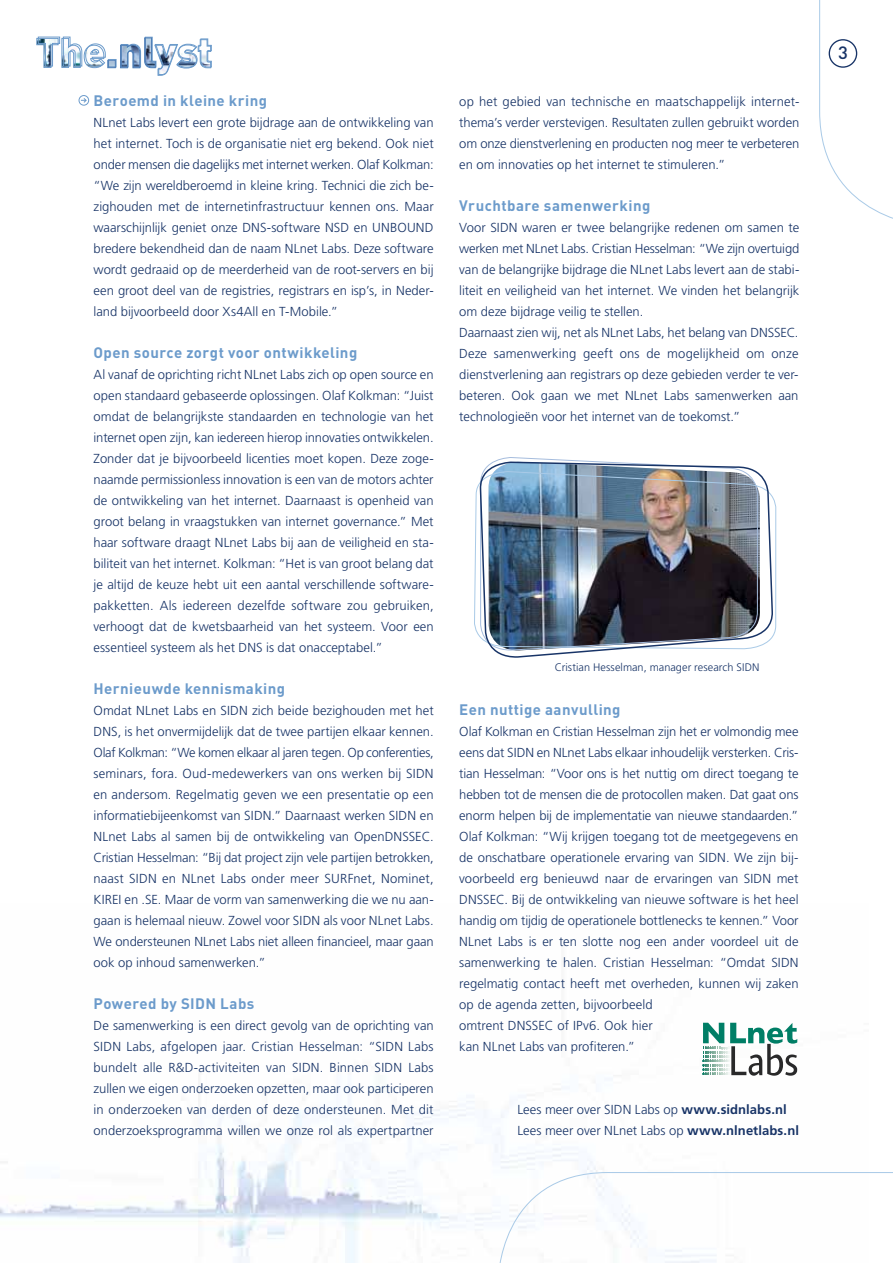
<style>
.page{position:relative;width:893px;height:1263px;background:#fff}
.page>*{position:absolute;margin:0;border:0;box-sizing:border-box;transform-origin:0 0}
.t1{font:500 17.55px "DIN Pro";color:#183467;scale:1.05 1}
.t2{font:700 15px "DIN Pro";letter-spacing:.03em;color:#6c9bcb}
.t3{font:300 13.05px/21px "Frutiger LT Std";letter-spacing:-.005em;color:#183467;text-align:justify}
.t4{font:300 10.95px "Frutiger LT Std";letter-spacing:.005em;color:#183467}
.s1{font-weight:700}
</style>
<div class="page">
<img style="left:0;top:1022px;width:798px;height:241px">
<div style="left:79px;top:95px;width:10px;height:11px;border:1px solid #6c9bcb;border-radius:50%"></div>
<svg style="left:81px;top:97px;width:6px;height:6px"></svg>
<svg style="left:703px;top:1023px;width:94px;height:53px"></svg>
<svg style="left:37px;top:37px;width:175px;height:39px"></svg>
<svg style="left:497px;top:1172px;width:396px;height:91px"></svg>
<svg style="left:819px;top:0;width:74px;height:219px"></svg>
<svg style="left:474px;top:482px;width:302px;height:155px"></svg>
<img style="left:480px;top:457px;width:293px;height:201px">
<p class="t2" style="left:94px;top:90px;width:175px">Beroemd in kleine kring</p>
<p class="t3" style="left:94px;top:112px;width:342px">NLnet Labs levert een grote bijdrage aan de ontwikkeling van het internet. Toch is de organisatie niet erg bekend. Ook niet onder mensen die dagelijks met internet werken. Olaf Kolkman: “We zijn wereldberoemd in kleine kring. Technici die zich be&shy;zighouden met de internetinfrastructuur kennen ons. Maar waarschijnlijk geniet onze DNS-software NSD en UNBOUND bredere bekendheid dan de naam NLnet Labs. Deze software wordt gedraaid op de meerderheid van de root-servers en bij een groot deel van de registries, registrars en isp’s, in Neder&shy;land bijvoorbeeld door Xs4All en T-Mobile.”</p>
<p class="t2" style="left:94px;top:342px;width:265px">Open source zorgt voor ontwikkeling</p>
<p class="t3" style="left:94px;top:364px;width:342px">Al vanaf de oprichting richt NLnet Labs zich op open source en open standaard gebaseerde oplossingen. Olaf Kolkman: “Juist omdat de belangrijkste standaarden en technologie van het internet open zijn, kan iedereen hierop innovaties ontwikkelen.<br>Zonder dat je bijvoorbeeld licenties moet kopen. Deze zoge&shy;naamde permissionless innovation is een van de motors achter de ontwikkeling van het internet. Daarnaast is openheid van groot belang in vraagstukken van internet governance.” Met haar software draagt NLnet Labs bij aan de veiligheid en sta&shy;biliteit van het internet. Kolkman: “Het is van groot belang dat je altijd de keuze hebt uit een aantal verschillende software&shy;pakketten. Als iedereen dezelfde software zou gebruiken, verhoogt dat de kwetsbaarheid van het systeem. Voor een essentieel systeem als het DNS is dat onacceptabel.”</p>
<p class="t2" style="left:94px;top:678px;width:193px">Hernieuwde kennismaking</p>
<p class="t3" style="left:94px;top:700px;width:342px">Omdat NLnet Labs en SIDN zich beide bezighouden met het DNS, is het onvermijdelijk dat de twee partijen elkaar kennen.<br>Olaf Kolkman: “We komen elkaar al jaren tegen. Op conferenties, seminars, fora. Oud-medewerkers van ons werken bij SIDN en andersom. Regelmatig geven we een presentatie op een informatiebijeenkomst van SIDN.” Daarnaast werken SIDN en NLnet Labs al samen bij de ontwikkeling van OpenDNSSEC.<br>Cristian Hesselman: “Bij dat project zijn vele partijen betrokken, naast SIDN en NLnet Labs onder meer SURFnet, Nominet, KIREI en .SE. Maar de vorm van samenwerking die we nu aan&shy;gaan is helemaal nieuw. Zowel voor SIDN als voor NLnet Labs.<br>We ondersteunen NLnet Labs niet alleen financieel, maar gaan ook op inhoud samenwerken.”</p>
<p class="t2" style="left:94px;top:993px;width:162px">Powered by SI DN Labs</p>
<p class="t3" style="left:94px;top:1015px;width:342px">De samenwerking is een direct gevolg van de oprichting van SIDN Labs, afgelopen jaar. Cristian Hesselman: “SIDN Labs bundelt alle R&amp;D-activiteiten van SIDN. Binnen SIDN Labs zullen we eigen onderzoeken opzetten, maar ook participeren in onderzoeken van derden of deze ondersteunen. Met dit onderzoeksprogramma willen we onze rol als expertpartner</p>
<p class="t3" style="left:459px;top:91px;width:342px">op het gebied van technische en maatschappelijk internet&shy;thema’s verder verstevigen. Resultaten zullen gebruikt worden om onze dienstverlening en producten nog meer te verbeteren en om innovaties op het internet te stimuleren.”</p>
<p class="t2" style="left:459px;top:195px;width:193px">Vruchtbare samenwerking</p>
<p class="t3" style="left:459px;top:217px;width:342px;text-align:left">Voor SIDN waren er twee belangrijke redenen om samen te werken met NLnet Labs. Cristian Hesselman: “We zijn overtuigd van de belangrijke bijdrage die NLnet Labs levert aan de stabi&shy;liteit en veiligheid van het internet. We vinden het belangrijk om deze bijdrage veilig te stellen.<br>Daarnaast zien wij, net als NLnet Labs, het belang van DNSSEC.<br>Deze samenwerking geeft ons de mogelijkheid om onze dienstverlening aan registrars op deze gebieden verder te ver&shy;beteren. Ook gaan we met NLnet Labs samenwerken aan technologieën voor het internet van de toekomst.”</p>
<p class="t4" style="left:555px;top:661px;width:206px">Cristian Hesselman, manager research SIDN</p>
<p class="t2" style="left:459px;top:699px;width:163px">Een nuttige aanvulling</p>
<p class="t3" style="left:459px;top:721px;width:341px;text-align:left">Olaf Kolkman en Cristian Hesselman zijn het er volmondig mee eens dat SIDN en NLnet Labs elkaar inhoudelijk versterken. Cris&shy;tian Hesselman: “Voor ons is het nuttig om direct toegang te hebben tot de mensen die de protocollen maken. Dat gaat ons enorm helpen bij de implementatie van nieuwe standaarden.” Olaf Kolkman: “Wij krijgen toegang tot de meetgegevens en de onschatbare operationele ervaring van SIDN. We zijn bij&shy;voorbeeld erg benieuwd naar de ervaringen van SIDN met DNSSEC. Bij de ontwikkeling van nieuwe software is het heel handig om tijdig de operationele bottlenecks te kennen.” Voor NLnet Labs is er ten slotte nog een ander voordeel uit de samenwerking te halen. Cristian Hesselman: “Omdat SIDN regelmatig contact heeft met overheden, kunnen wij zaken op de agenda zetten, bijvoorbeeld<br>omtrent DNSSEC of IPv6. Ook hier<br>kan NLnet Labs van profiteren.”</p>
<p class="t3" style="left:517px;top:1099px;width:283px">Lees meer over SIDN Labs op <span class="s1">www.sidnlabs.nl<br></span>Lees meer over NLnet Labs op <span class="s1">www.nlnetlabs.nl</span></p>
<h1 class="t1" style="left:838px;top:41px;width:11px">3</h1>
</div>
